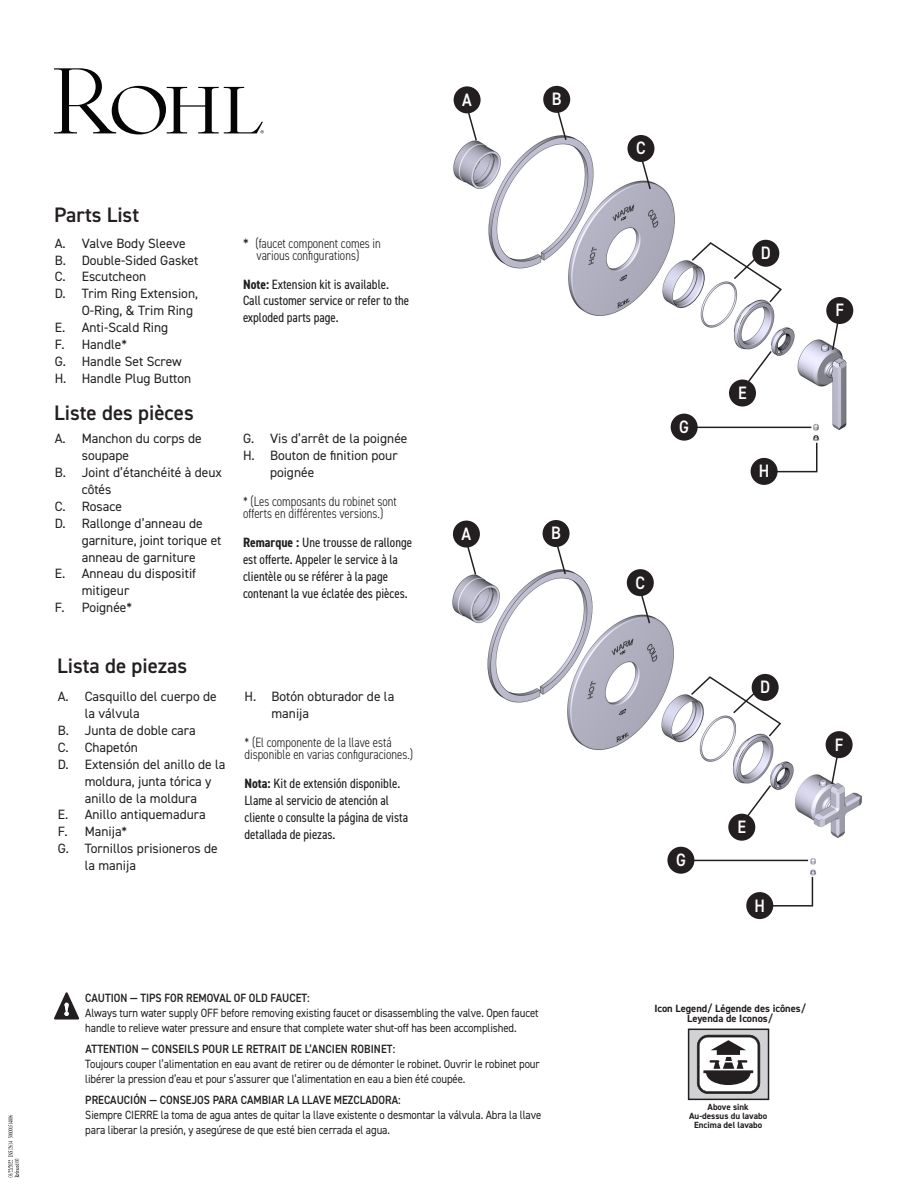
<style>
.page{position:relative;width:918px;height:1188px;background:#fff}
.page>*{position:absolute;margin:0;border:0;box-sizing:border-box;transform-origin:0 0}
.t1{font:600 21px "DIN2014";color:#231f20}
.Callout_Circles{font:600 18px "DIN2014";color:#fff;scale:.9 1}
.t2{font:13.5px/16.8px "DIN2014";color:#231f20}
.t3{font:condensed 13.5px/16.8px "DIN2014";color:#231f20}
.t4{font:300 condensed 13.5px/12px "DIN2014";color:#231f20}
.Description_Content{font:12px/15px "DIN2014";letter-spacing:-.01em;color:#231f20;scale:.9 1}
.Bolded{font:600 12px "DIN2014";color:#231f20;scale:.9 1}
.t5{font:700 10.5px "DIN2014";color:#231f20}
.t6{font:700 9px "DIN2014";color:#231f20}
.s1{font-weight:400;font-stretch:normal}
.s2{font-weight:700}
</style>
<div class="page">
<img style="left:795px;top:754px;width:67px;height:122px">
<img style="left:453px;top:85px;width:401px;height:400px">
<img style="left:452px;top:520px;width:343px;height:400px">
<div style="left:453px;top:521px;width:27px;height:27px;background:#231f20;border-radius:50%"></div>
<svg style="left:465px;top:542px;width:12px;height:34px"></svg>
<div style="left:667px;top:847px;width:27px;height:27px;background:#231f20;border-radius:50%"></div>
<hr style="left:693px;top:860px;width:115px;height:1px;background:#231f20">
<div style="left:543px;top:520px;width:27px;height:27px;background:#231f20;border-radius:50%"></div>
<svg style="left:555px;top:541px;width:12px;height:35px"></svg>
<div style="left:627px;top:569px;width:27px;height:27px;background:#231f20;border-radius:50%"></div>
<svg style="left:639px;top:591px;width:12px;height:34px"></svg>
<svg style="left:689px;top:675px;width:93px;height:63px"></svg>
<div style="left:728px;top:814px;width:27px;height:27px;background:#231f20;border-radius:50%"></div>
<svg style="left:746px;top:784px;width:27px;height:34px"></svg>
<div style="left:826px;top:731px;width:27px;height:27px;background:#231f20;border-radius:50%"></div>
<svg style="left:830px;top:754px;width:9px;height:32px"></svg>
<div style="left:746px;top:892px;width:27px;height:27px;background:#231f20;border-radius:50%"></div>
<svg style="left:771px;top:875px;width:43px;height:32px"></svg>
<div style="left:689px;top:1029px;width:80px;height:70px;background:#d1d2d4"></div>
<svg style="left:697px;top:1035px;width:63px;height:59px;background:#a09e9f"></svg>
<div style="left:688px;top:1029px;width:81px;height:71px;border:2px solid #231f20"></div>
<svg style="left:54px;top:992px;width:25px;height:28px"></svg>
<div style="left:454px;top:86px;width:27px;height:27px;background:#231f20;border-radius:50%"></div>
<svg style="left:466px;top:108px;width:12px;height:34px"></svg>
<div style="left:671px;top:414px;width:27px;height:27px;background:#231f20;border-radius:50%"></div>
<hr style="left:697px;top:427px;width:114px;height:1px;background:#231f20">
<div style="left:543px;top:86px;width:27px;height:27px;background:#231f20;border-radius:50%"></div>
<svg style="left:555px;top:107px;width:13px;height:35px"></svg>
<div style="left:627px;top:135px;width:27px;height:27px;background:#231f20;border-radius:50%"></div>
<svg style="left:640px;top:156px;width:12px;height:35px"></svg>
<svg style="left:690px;top:241px;width:93px;height:63px"></svg>
<div style="left:729px;top:380px;width:27px;height:27px;background:#231f20;border-radius:50%"></div>
<svg style="left:746px;top:349px;width:27px;height:35px"></svg>
<div style="left:826px;top:297px;width:27px;height:27px;background:#231f20;border-radius:50%"></div>
<svg style="left:831px;top:321px;width:9px;height:31px"></svg>
<div style="left:751px;top:458px;width:27px;height:27px;background:#231f20;border-radius:50%"></div>
<svg style="left:775px;top:441px;width:43px;height:32px"></svg>
<svg style="left:54px;top:68px;width:210px;height:66px"></svg>
<svg style="left:8px;top:1115px;width:11px;height:62px"></svg>
<p class="t1" style="left:54px;top:201px;width:86px">Parts List</p>
<p class="t2" style="left:55px;top:234px;width:133px">A. Valve Body Sleeve</p>
<p class="t2" style="left:55px;top:251px;width:145px">B. Double-Sided Gasket</p>
<p class="t2" style="left:55px;top:268px;width:93px">C. Escutcheon</p>
<p class="t2" style="left:82px;top:285px;width:118px;text-indent:-27px">D. Trim Ring Extension,<br>O-Ring, &amp; Trim Ring</p>
<p class="t2" style="left:55px;top:319px;width:115px">E. Anti-Scald Ring</p>
<p class="t2" style="left:55px;top:336px;width:74px">F. Handle*</p>
<p class="t2" style="left:55px;top:353px;width:129px">G. Handle Set Screw</p>
<p class="t2" style="left:55px;top:369px;width:138px">H. Handle Plug Button</p>
<p class="t1" style="left:54px;top:399px;width:141px">Liste des pièces</p>
<p class="t2" style="left:82px;top:430px;width:121px;text-indent:-27px">A. Manchon du corps de soupape</p>
<p class="t2" style="left:82px;top:464px;width:142px;text-indent:-27px">B. Joint d’étanchéité à deux côtés</p>
<p class="t2" style="left:55px;top:498px;width:69px">C. Rosace</p>
<p class="t2" style="left:82px;top:515px;width:141px;text-indent:-27px">D. Rallonge d’anneau de garniture, joint torique et anneau de garniture</p>
<p class="t2" style="left:82px;top:565px;width:116px;text-indent:-27px">E. Anneau du dispositif mitigeur</p>
<p class="t2" style="left:55px;top:599px;width:79px">F. Poignée*</p>
<p class="t1" style="left:57px;top:652px;width:131px">Lista de piezas</p>
<p class="t2" style="left:85px;top:688px;width:133px;text-indent:-27px">A. Casquillo del cuerpo de la válvula</p>
<p class="t2" style="left:58px;top:722px;width:139px">B. Junta de doble cara</p>
<p class="t2" style="left:58px;top:739px;width:82px">C. Chapetón</p>
<p class="t2" style="left:85px;top:756px;width:142px;text-indent:-27px">D. Extensión del anillo de la moldura, junta tórica y anillo de la moldura</p>
<p class="t2" style="left:58px;top:806px;width:149px">E. Anillo antiquemadura</p>
<p class="t2" style="left:58px;top:823px;width:71px">F. Manija*</p>
<p class="t2" style="left:85px;top:840px;width:135px;text-indent:-27px">G. Tornillos prisioneros de la manija</p>
<p class="t4" style="left:243px;top:237px;width:139px;text-align:center"><span class="s1">*</span> (faucet component comes in various configurations)</p>
<p class="t3" style="left:243px;top:275px;width:168px"><span class="s2">Note:</span> Extension kit is available.<br>Call customer service or refer to the exploded parts page.</p>
<p class="t2" style="left:243px;top:430px;width:166px">G. Vis d’arrêt de la poignée</p>
<p class="t2" style="left:270px;top:447px;width:129px;text-indent:-27px">H. Bouton de finition pour poignée</p>
<p class="t4" style="left:243px;top:495px;width:155px">* (Les composants du robinet sont offerts en différentes versions.)</p>
<p class="t3" style="left:243px;top:533px;width:171px"><span class="s2">Remarque :</span> Une trousse de rallonge est offerte. Appeler le service à la clientèle ou se référer à la page contenant la vue éclatée des pièces.</p>
<p class="t2" style="left:272px;top:688px;width:124px;text-indent:-27px">H. Botón obturador de la manija</p>
<p class="t4" style="left:244px;top:736px;width:170px">* (El componente de la llave está disponible en varias configuraciones.)</p>
<p class="t3" style="left:244px;top:774px;width:165px"><span class="s2">Nota:</span> Kit de extensión disponible.<br>Llame al servicio de atención al cliente o consulte la página de vista detallada de piezas.</p>
<p class="Callout_Circles" style="left:462px;top:88px;width:12px">A</p>
<p class="Callout_Circles" style="left:462px;top:522px;width:12px">A</p>
<p class="Callout_Circles" style="left:552px;top:87px;width:12px">B</p>
<p class="Callout_Circles" style="left:551px;top:521px;width:12px">B</p>
<p class="Bolded" style="left:85px;top:990px;width:251px">CAUTION — TIPS FOR REMOVAL OF OLD FAUCET:</p>
<p class="Description_Content" style="left:85px;top:1005px;width:505px">Always turn water supply OFF before removing existing faucet or disassembling the valve. Open faucet handle to relieve water pressure and ensure that complete water shut-off has been accomplished.</p>
<p class="Bolded" style="left:85px;top:1041px;width:346px">ATTENTION — CONSEILS POUR LE RETRAIT DE L’ANCIEN ROBINET:</p>
<p class="Description_Content" style="left:85px;top:1056px;width:506px">Toujours couper l’alimentation en eau avant de retirer ou de démonter le robinet. Ouvrir le robinet pour libérer la pression d’eau et pour s’assurer que l’alimentation en eau a bien été coupée.</p>
<p class="Bolded" style="left:85px;top:1092px;width:352px">PRECAUCIÓN — CONSEJOS PARA CAMBIAR LA LLAVE MEZCLADORA:</p>
<p class="Description_Content" style="left:85px;top:1107px;width:508px">Siempre CIERRE la toma de agua antes de quitar la llave existente o desmontar la válvula. Abra la llave para liberar la presión, y asegúrese de que esté bien cerrada el agua.</p>
<p class="Callout_Circles" style="left:636px;top:136px;width:12px">C</p>
<p class="Callout_Circles" style="left:679px;top:415px;width:12px">G</p>
<p class="Callout_Circles" style="left:761px;top:241px;width:13px">D</p>
<p class="Callout_Circles" style="left:738px;top:381px;width:11px">E</p>
<p class="Callout_Circles" style="left:759px;top:459px;width:13px">H</p>
<p class="Callout_Circles" style="left:836px;top:298px;width:11px">F</p>
<p class="Callout_Circles" style="left:636px;top:570px;width:12px">C</p>
<p class="Callout_Circles" style="left:676px;top:848px;width:12px">G</p>
<p class="Callout_Circles" style="left:760px;top:675px;width:13px">D</p>
<p class="Callout_Circles" style="left:738px;top:815px;width:11px">E</p>
<p class="Callout_Circles" style="left:755px;top:893px;width:13px">H</p>
<p class="Callout_Circles" style="left:835px;top:732px;width:11px">F</p>
<p class="t5" style="left:654px;top:1001px;width:153px">Icon Legend/ Légende des icônes/</p>
<p class="t5" style="left:687px;top:1012px;width:87px">Leyenda de Iconos/</p>
<p class="t6" style="left:708px;top:1101px;width:43px">Above sink</p>
<p class="t6" style="left:689px;top:1110px;width:80px">Au-dessus du lavabo</p>
<p class="t6" style="left:694px;top:1119px;width:70px">Encima del lavabo</p>
</div>
